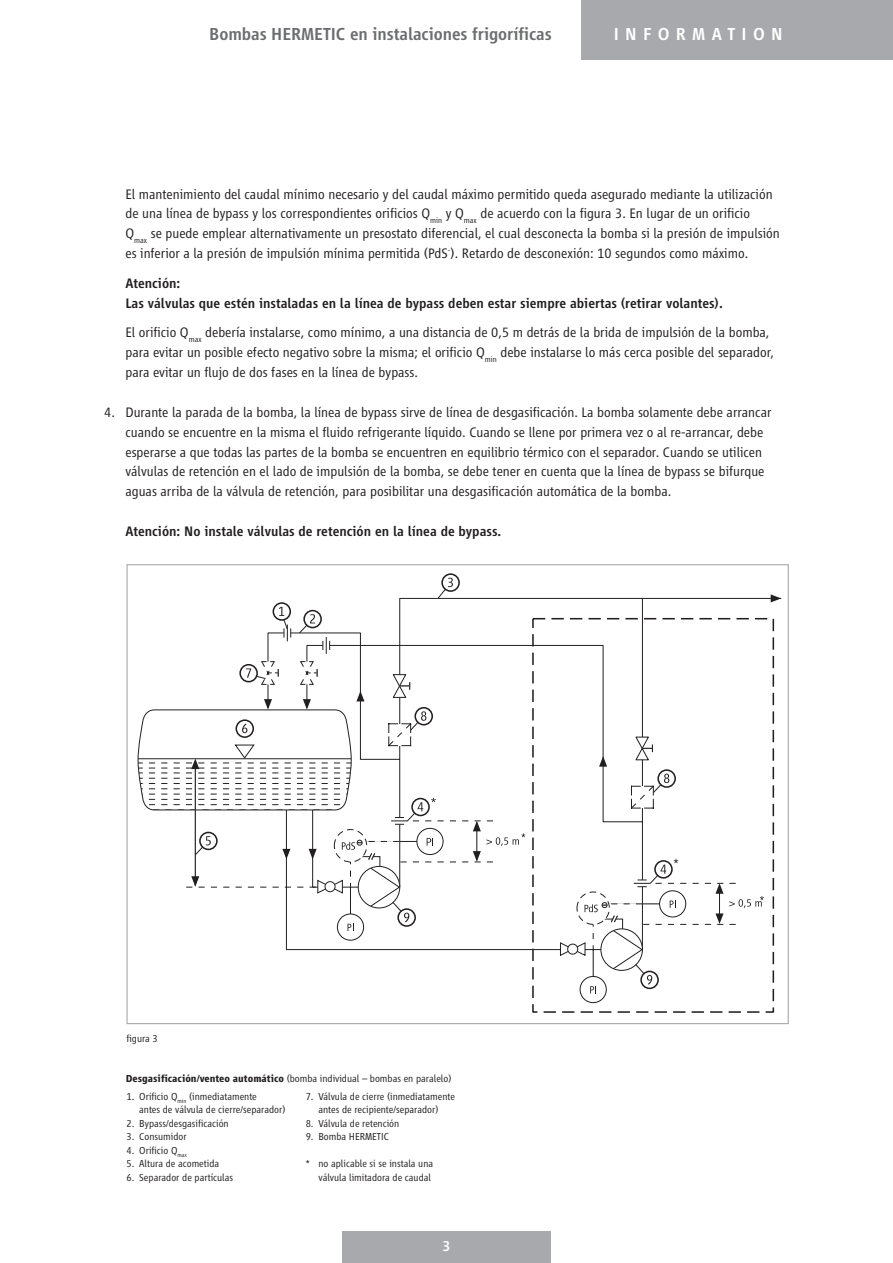
<style>
.page{position:relative;width:893px;height:1263px;background:#fff}
.page>*{position:absolute;margin:0;border:0;box-sizing:border-box;transform-origin:0 0}
.t1{font:500 18px "Vialog LT";letter-spacing:-.005em;color:#6c6d70}
.t2{font:500 18px "Vialog LT";letter-spacing:.35em;color:#fff}
.t3{font:500 15px "Vialog LT";color:#fff}
.t4{font:300 14.25px/19.8px "Vialog LT";color:#231f20}
.t5{font:500 14.25px/19.8px "Vialog LT";color:#231f20}
.t6{font:300 10.5px/13.5px "Vialog LT";color:#231f20}
.s1{font-weight:700}
</style>
<div class="page">
<div style="left:342px;top:1231px;width:209px;height:32px;background:#a8a9ad"></div>
<div style="left:581px;top:0;width:312px;height:60px;background:#a8a9ad"></div>
<svg style="left:267px;top:598px;width:508px;height:352px"></svg>
<svg style="left:306px;top:598px;width:414px;height:325px"></svg>
<div style="left:337px;top:914px;width:27px;height:26px;background:#fff;border-radius:50%"></div>
<div style="left:337px;top:913px;width:27px;height:27px;border:1px solid #231f20;border-radius:50%"></div>
<div style="left:580px;top:976px;width:27px;height:27px;border:1px solid #231f20;border-radius:50%"></div>
<svg style="left:322px;top:637px;width:8px;height:17px"></svg>
<svg style="left:635px;top:736px;width:18px;height:25px"></svg>
<div style="left:532px;top:618px;width:242px;height:395px;border:2px dashed #231f20"></div>
<svg style="left:273px;top:603px;width:17px;height:17px"></svg>
<div style="left:273px;top:602px;width:18px;height:19px;border:2px solid #231f20;border-radius:50%"></div>
<svg style="left:279px;top:607px;width:12px;height:34px"></svg>
<svg style="left:304px;top:611px;width:17px;height:16px"></svg>
<div style="left:303px;top:610px;width:19px;height:18px;border:2px solid #231f20;border-radius:50%"></div>
<svg style="left:298px;top:614px;width:17px;height:20px"></svg>
<svg style="left:442px;top:574px;width:17px;height:17px"></svg>
<div style="left:441px;top:573px;width:19px;height:19px;border:2px solid #231f20;border-radius:50%"></div>
<svg style="left:437px;top:578px;width:16px;height:21px"></svg>
<svg style="left:658px;top:770px;width:17px;height:17px"></svg>
<div style="left:657px;top:769px;width:19px;height:19px;border:2px solid #231f20;border-radius:50%"></div>
<svg style="left:630px;top:774px;width:39px;height:35px"></svg>
<svg style="left:599px;top:756px;width:8px;height:11px"></svg>
<svg style="left:771px;top:594px;width:10px;height:8px"></svg>
<svg style="left:559px;top:859px;width:205px;height:134px"></svg>
<svg style="left:138px;top:661px;width:387px;height:270px"></svg>
<p class="t1" style="left:209px;top:24px;width:344px">Bombas HERMETIC en instalaciones frigoríficas</p>
<p class="t2" style="left:614px;top:24px;width:170px">INFORMATION</p>
<p class="t4" style="left:125px;top:184px;width:656px">El mantenimiento del caudal mínimo necesario y del caudal máximo permitido queda asegurado mediante la utilización de una línea de bypass y los correspondientes orificios Q<sub>min</sub> y Q<sub>max</sub> de acuerdo con la figura 3. En lugar de un orificio<br>Q<sub>max</sub> se puede emplear alternativamente un presostato diferencial, el cual desconecta la bomba si la presión de impulsión es inferior a la presión de impulsión mínima permitida (PdS<sup>-</sup>). Retardo de desconexión: 10 segundos como máximo.</p>
<p class="t5" style="left:125px;top:273px;width:599px">Atención:<br>Las válvulas que estén instaladas en la línea de bypass deben estar siempre abiertas (retirar volantes).</p>
<p class="t4" style="left:125px;top:323px;width:650px">El orificio Q<sub>max</sub> debería instalarse, como mínimo, a una distancia de 0,5 m detrás de la brida de impulsión de la bomba, para evitar un posible efecto negativo sobre la misma; el orificio Q<sub>min</sub> debe instalarse lo más cerca posible del separador, para evitar un flujo de dos fases en la línea de bypass.</p>
<p class="t4" style="left:125px;top:402px;width:648px;text-indent:-21px">4. Durante la parada de la bomba, la línea de bypass sirve de línea de desgasificación. La bomba solamente debe arrancar cuando se encuentre en la misma el fluido refrigerante líquido. Cuando se llene por primera vez o al re-arrancar, debe esperarse a que todas las partes de la bomba se encuentren en equilibrio térmico con el separador. Cuando se utilicen válvulas de retención en el lado de impulsión de la bomba, se debe tener en cuenta que la línea de bypass se bifurque aguas arriba de la válvula de retención, para posibilitar una desgasificación automática de la bomba.</p>
<p class="t5" style="left:125px;top:521px;width:377px">Atención: No instale válvulas de retención en la línea de bypass.</p>
<p class="t6" style="left:126px;top:1032px;width:33px">figura 3</p>
<p class="t6" style="left:126px;top:1071px;width:327px"><span class="s1">Desgasificación/venteo automático</span> (bomba individual – bombas en paralelo)</p>
<p class="t6" style="left:139px;top:1089px;width:148px;text-indent:-13px">1. Orificio Q<sub>min</sub> (inmediatamente<br>antes de válvula de cierre/separador)</p>
<p class="t6" style="left:126px;top:1116px;width:104px">2. Bypass/desgasificación</p>
<p class="t6" style="left:126px;top:1130px;width:62px">3. Consumidor</p>
<p class="t6" style="left:126px;top:1143px;width:62px">4. Orificio Q<sub>max</sub></p>
<p class="t6" style="left:126px;top:1157px;width:94px">5. Altura de acometida</p>
<p class="t6" style="left:126px;top:1170px;width:108px">6. Separador de partículas</p>
<p class="t6" style="left:306px;top:1089px;width:151px;text-align:center">7. Válvula de cierre (inmediatamente antes de recipiente/separador)</p>
<p class="t6" style="left:306px;top:1116px;width:95px">8. Válvula de retención</p>
<p class="t6" style="left:306px;top:1130px;width:85px">9. Bomba HERMETIC</p>
<p class="t6" style="left:306px;top:1157px;width:129px;text-align:right">* no aplicable si se instala una válvula limitadora de caudal</p>
<p class="t3" style="left:442px;top:1237px;width:10px">3</p>
</div>
